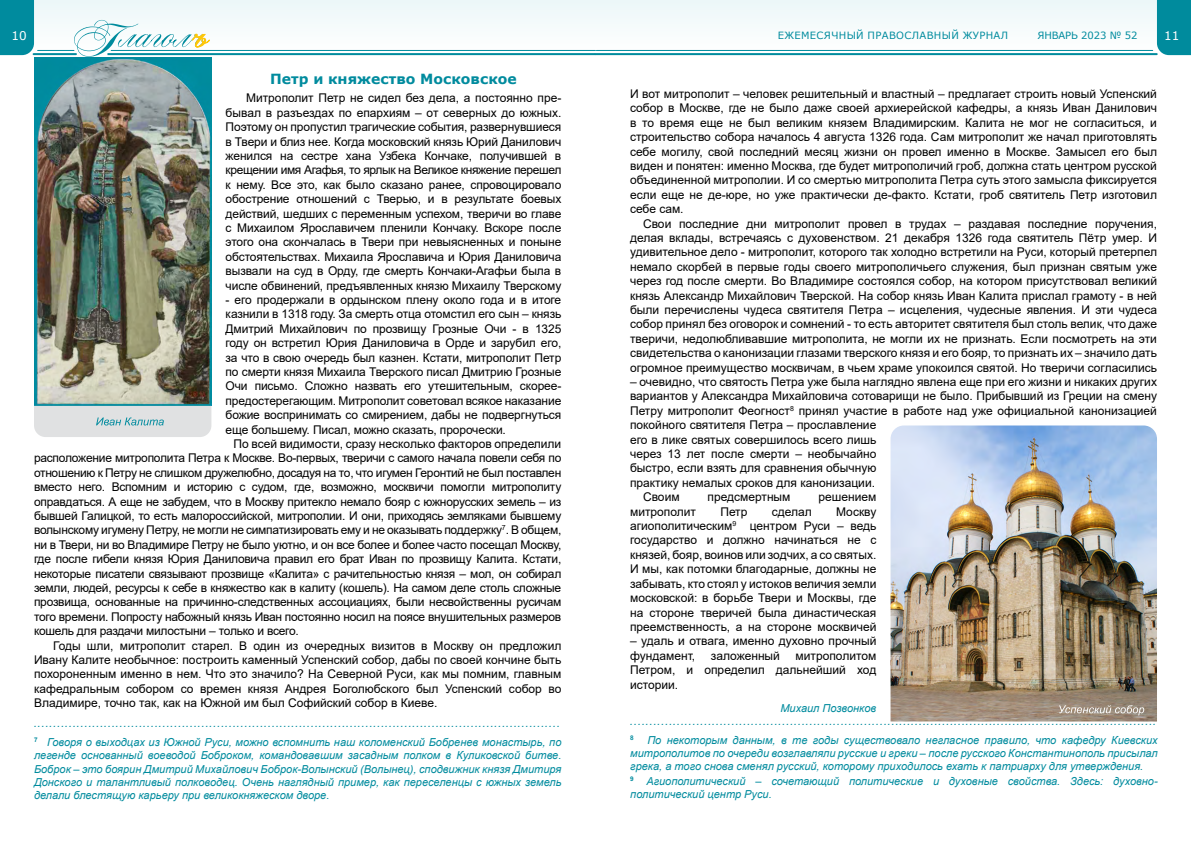
<style>
.page{position:relative;width:1191px;height:842px;background:#fff}
.page>*{position:absolute;margin:0;border:0;box-sizing:border-box;transform-origin:0 0}
.t1{font:700 14px "Verdana";color:#008b9e}
.t2{font:12px/14.4px "Arial";color:#000;text-align:justify}
.t3{font:12px "Verdana";color:#fff}
.t4{font:italic 11px/13.2px "Arial";color:#008b9e;text-align:justify}
.t5{font:10px "Verdana";letter-spacing:.035em;color:#008b9e}
.t6{font:10px "Verdana";letter-spacing:-.01em;color:#008b9e}
.t7{font:italic 700 8.2px "Arial";color:#008b9e}
</style>
<div class="page">
<div style="left:0;top:0;width:1191px;height:50px;background:#f3fafb"></div>
<div style="left:771px;top:22px;width:244px;height:24px;background:#fff"></div>
<div style="left:0;top:0;width:34px;height:55px;background:#008b9e"></div>
<div style="left:1157px;top:0;width:34px;height:55px;background:#008b9d"></div>
<hr style="left:107px;top:53px;width:488px;height:2px;background:#008b9d">
<hr style="left:34px;top:53px;width:42px;height:2px;background:#008b9d">
<hr style="left:38px;top:50px;width:36px;height:1px;background:#008b9d">
<hr style="left:111px;top:50px;width:484px;height:1px;background:#008b9d">
<hr style="left:595px;top:53px;width:561px;height:2px;background:#008b9d">
<hr style="left:596px;top:50px;width:556px;height:1px;background:#008b9d">
<svg style="left:74px;top:20px;width:136px;height:37px"></svg>
<img style="left:34px;top:57px;width:177px;height:349px">
<svg style="left:34px;top:406px;width:177px;height:31px;background:#d9dee0"></svg>
<img style="left:890px;top:425px;width:267px;height:296px">
<svg style="left:1059px;top:705px;width:85px;height:10px"></svg>
<p class="t3" style="left:12px;top:27px;width:17px">10</p>
<p class="t5" style="left:777px;top:28px;width:232px">ЕЖЕМЕСЯЧНЫЙ ПРАВОСЛАВНЫЙ ЖУРНАЛ</p>
<p class="t6" style="left:1037px;top:28px;width:102px">ЯНВАРЬ 2023 № 52</p>
<p class="t3" style="left:1164px;top:27px;width:17px">11</p>
<p class="t1" style="left:270px;top:69px;width:248px">Петр и княжество Московское</p>
<p class="t2" style="left:226px;top:91px;width:337px;text-indent:20px">Митрополит Петр не сидел без дела, а постоянно пре&shy;бывал в разъездах по епархиям – от северных до южных.<br>Поэтому он пропустил трагические события, развернувшиеся в Твери и близ нее. Когда московский князь Юрий Данилович женился на сестре хана Узбека Кончаке, получившей в крещении имя Агафья, то ярлык на Великое княжение перешел к нему. Все это, как было сказано ранее, спровоцировало обострение отношений с Тверью, и в результате боевых действий, шедших с переменным успехом, тверичи во главе с Михаилом Ярославичем пленили Кончаку. Вскоре после этого она скончалась в Твери при невыясненных и поныне обстоятельствах. Михаила Ярославича и Юрия Даниловича вызвали на суд в Орду, где смерть Кончаки-Агафьи была в числе обвинений, предъявленных князю Михаилу Тверскому</p>
<p class="t2" style="left:226px;top:293px;width:337px">- его продержали в ордынском плену около года и в итоге казнили в 1318 году. За смерть отца отомстил его сын – князь Дмитрий Михайлович по прозвищу Грозные Очи - в 1325 году он встретил Юрия Даниловича в Орде и зарубил его, за что в свою очередь был казнен. Кстати, митрополит Петр по смерти князя Михаила Тверского писал Дмитрию Грозные Очи письмо. Сложно назвать его утешительным, скорее&shy;предостерегающим. Митрополит советовал всякое наказание божие воспринимать со смирением, дабы не подвергнуться еще большему. Писал, можно сказать, пророчески.</p>
<p class="t2" style="left:34px;top:437px;width:529px;text-indent:199px">По всей видимости, сразу несколько факторов определили расположение митрополита Петра к Москве. Во-первых, тверичи с самого начала повели себя по отношению к Петру не слишком дружелюбно, досадуя на то, что игумен Геронтий не был поставлен вместо него. Вспомним и историю с судом, где, возможно, москвичи помогли митрополиту оправдаться. А еще не забудем, что в Москву притекло немало бояр с южнорусских земель – из бывшей Галицкой, то есть малороссийской, митрополии. И они, приходясь земляками бывшему волынскому игумену Петру, не могли не симпатизировать ему и не оказывать поддержку<sup>7</sup>. В общем, ни в Твери, ни во Владимире Петру не было уютно, и он все более и более часто посещал Москву, где после гибели князя Юрия Даниловича правил его брат Иван по прозвищу Калита. Кстати, некоторые писатели связывают прозвище «Калита» с рачительностью князя – мол, он собирал земли, людей, ресурсы к себе в княжество как в калиту (кошель). На самом деле столь сложные прозвища, основанные на причинно-следственных ассоциациях, были несвойственны русичам того времени. Попросту набожный князь Иван постоянно носил на поясе внушительных размеров кошель для раздачи милостыни – только и всего.</p>
<p class="t2" style="left:34px;top:638px;width:529px;text-indent:19px">Годы шли, митрополит старел. В один из очередных визитов в Москву он предложил Ивану Калите необычное: построить каменный Успенский собор, дабы по своей кончине быть похороненным именно в нем. Что это значило? На Северной Руси, как мы помним, главным кафедральным собором со времен князя Андрея Боголюбского был Успенский собор во Владимире, точно так, как на Южной им был Софийский собор в Киеве.</p>
<p class="t2" style="left:630px;top:87px;width:528px">И вот митрополит – человек решительный и властный – предлагает строить новый Успенский собор в Москве, где не было даже своей архиерейской кафедры, а князь Иван Данилович в то время еще не был великим князем Владимирским. Калита не мог не согласиться, и строительство собора началось 4 августа 1326 года. Сам митрополит же начал приготовлять себе могилу, свой последний месяц жизни он провел именно в Москве. Замысел его был виден и понятен: именно Москва, где будет митрополичий гроб, должна стать центром русской объединенной митрополии. И со смертью митрополита Петра суть этого замысла фиксируется если еще не де-юре, но уже практически де-факто. Кстати, гроб святитель Петр изготовил себе сам.</p>
<p class="t2" style="left:630px;top:216px;width:528px;text-indent:13px">Свои последние дни митрополит провел в трудах – раздавая последние поручения, делая вклады, встречаясь с духовенством. 21 декабря 1326 года святитель Пётр умер. И удивительное дело - митрополит, которого так холодно встретили на Руси, который претерпел немало скорбей в первые годы своего митрополичьего служения, был признан святым уже через год после смерти. Во Владимире состоялся собор, на котором присутствовал великий князь Александр Михайлович Тверской. На собор князь Иван Калита прислал грамоту - в ней были перечислены чудеса святителя Петра – исцеления, чудесные явления. И эти чудеса собор принял без оговорок и сомнений - то есть авторитет святителя был столь велик, что даже тверичи, недолюбливавшие митрополита, не могли их не признать. Если посмотреть на эти свидетельства о канонизации глазами тверского князя и его бояр, то признать их – значило дать огромное преимущество москвичам, в чьем храме упокоился святой. Но тверичи согласились</p>
<p class="t2" style="left:630px;top:375px;width:528px">– очевидно, что святость Петра уже была наглядно явлена еще при его жизни и никаких других</p>
<p class="t2" style="left:630px;top:389px;width:528px">вариантов у Александра Михайловича сотоварищи не было. Прибывший из Греции на смену</p>
<p class="t2" style="left:630px;top:403px;width:528px">Петру митрополит Феогност<sup>8</sup> принял участие в работе над уже официальной канонизацией</p>
<p class="t2" style="left:630px;top:418px;width:248px">покойного святителя Петра – прославление</p>
<p class="t2" style="left:630px;top:432px;width:248px">его в лике святых совершилось всего лишь</p>
<p class="t2" style="left:630px;top:447px;width:248px">через 13 лет после смерти – необычайно</p>
<p class="t2" style="left:630px;top:461px;width:248px">быстро, если взять для сравнения обычную</p>
<p class="t2" style="left:630px;top:475px;width:246px">практику немалых сроков для канонизации.</p>
<p class="t2" style="left:643px;top:490px;width:38px">Своим</p>
<p class="t2" style="left:707px;top:490px;width:84px">предсмертным</p>
<p class="t2" style="left:818px;top:490px;width:59px">решением</p>
<p class="t2" style="left:630px;top:504px;width:67px">митрополит</p>
<p class="t2" style="left:720px;top:504px;width:29px">Петр</p>
<p class="t2" style="left:772px;top:504px;width:41px">сделал</p>
<p class="t2" style="left:630px;top:504px;width:248px;text-indent:206px">Москву агиополитическим<sup>9</sup> центром Руси – ведь государство и должно начинаться не с князей, бояр, воинов или зодчих, а со святых.<br>И мы, как потомки благодарные, должны не забывать, кто стоял у истоков величия земли московской: в борьбе Твери и Москвы, где на стороне тверичей была династическая преемственность, а на стороне москвичей</p>
<p class="t2" style="left:630px;top:634px;width:248px">– удаль и отвага, именно духовно прочный фундамент,</p>
<p class="t2" style="left:711px;top:648px;width:71px">заложенный</p>
<p class="t2" style="left:630px;top:648px;width:248px;text-indent:166px">митрополитом Петром, и определил дальнейший ход истории.</p>
<p class="t4" style="left:780px;top:702px;width:97px">Михаил Позвонков</p>
<p class="t7" style="left:34px;top:719px;width:527px">.......................................................................................................................................</p>
<p class="t4" style="left:34px;top:736px;width:529px"><sup>7</sup> Говоря о выходцах из Южной Руси, можно вспомнить наш коломенский Бобренев монастырь, по легенде основанный воеводой Боброком, командовавшим засадным полком в Куликовской битве.<br>Боброк – это боярин Дмитрий Михайлович Боброк-Волынский (Волынец), сподвижник князя Дмитиря Донского и талантливый полководец. Очень наглядный пример, как переселенцы с южных земель делали блестящую карьеру при великокняжеском дворе.</p>
<p class="t7" style="left:630px;top:716px;width:527px">.......................................................................................................................................</p>
<p class="t4" style="left:630px;top:734px;width:529px"><sup>8</sup> По некоторым данным, в те годы существовало негласное правило, что кафедру Киевских митрополитов по очереди возглавляли русские и греки – после русского Константинополь присылал грека, а того снова сменял русский, которому приходилось ехать к патриарху для утверждения.</p>
<p class="t4" style="left:630px;top:774px;width:529px"><sup>9</sup> Агиополитический – сочетающий политические и духовные свойства. Здесь: духовно&shy;политический центр Руси.</p>
</div>
